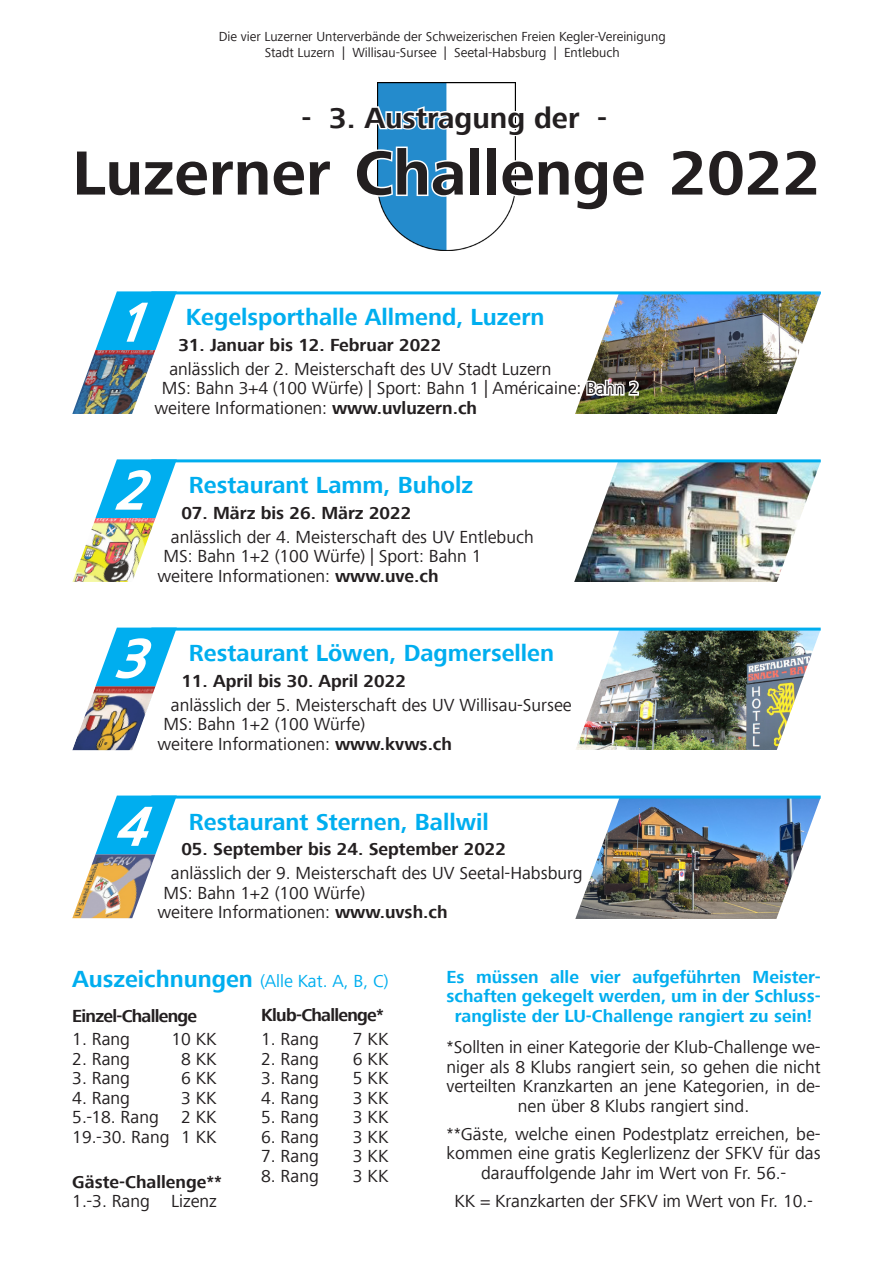
<style>
.page{position:relative;width:893px;height:1263px;background:#fff}
.page>*{position:absolute;margin:0;border:0;box-sizing:border-box;transform-origin:0 0}
.t1{font:700 64.5px "Frutiger Next Com";color:#231f20}
.t2{font:italic 54px "Frutiger Next Com";color:#fff}
.t3{font:700 30px "Frutiger Next Com";color:#231f20}
.Überschrift_2{font:700 24px "Frutiger Next Com";color:#00aeef}
.t4{font:18px/19.5px "Frutiger Next Com";color:#231f20;text-align:center}
.Überschrift_4{font:700 18px "Frutiger Next Com";color:#231f20}
.t5{font:700 18px/19.5px "Frutiger Next Com";color:#00aeef;text-align:center}
.Überschrift_4-2{font:700 18px "Frutiger Next Com";letter-spacing:-.04em;color:#231f20}
.Überschrift_2-2{font:18px "Frutiger Next Com";color:#00aeef}
.t6{font:13.5px "Frutiger Next Com";color:#231f20}
.s1{font-weight:700}
.s2{font-weight:700;font-size:24px}
</style>
<div class="page">
<img style="left:641px;top:294px;width:132px;height:120px">
<img style="left:622px;top:798px;width:151px;height:120px">
<img style="left:622px;top:631px;width:151px;height:119px">
<img style="left:641px;top:462px;width:132px;height:120px">
<img style="left:377px;top:82px;width:139px;height:168px">
<img style="left:773px;top:294px;width:48px;height:120px">
<img style="left:773px;top:462px;width:48px;height:120px">
<img style="left:773px;top:631px;width:47px;height:119px">
<img style="left:773px;top:798px;width:48px;height:121px">
<svg style="left:377px;top:145px;width:89px;height:54px"></svg>
<svg style="left:499px;top:158px;width:17px;height:54px"></svg>
<svg style="left:377px;top:103px;width:139px;height:35px"></svg>
<img style="left:488px;top:294px;width:153px;height:288px">
<svg style="left:456px;top:627px;width:166px;height:292px"></svg>
<hr style="left:151px;top:291px;width:670px;height:3px;background:#00aeef">
<hr style="left:151px;top:459px;width:670px;height:3px;background:#00aeef">
<hr style="left:151px;top:628px;width:670px;height:3px;background:#00aeef">
<hr style="left:151px;top:795px;width:670px;height:3px;background:#00aeef">
<img style="left:72px;top:350px;width:83px;height:64px">
<img style="left:72px;top:518px;width:83px;height:64px">
<img style="left:72px;top:686px;width:83px;height:64px">
<img style="left:72px;top:854px;width:83px;height:64px">
<svg style="left:96px;top:291px;width:81px;height:59px"></svg>
<svg style="left:96px;top:459px;width:81px;height:59px"></svg>
<svg style="left:96px;top:628px;width:81px;height:58px"></svg>
<svg style="left:96px;top:795px;width:81px;height:59px"></svg>
<p class="t6" style="left:219px;top:29px;width:448px">Die vier Luzerner Unterverbände der Schweizerischen Freien Kegler-Vereinigung</p>
<p class="t6" style="left:265px;top:45px;width:356px">Stadt Luzern | Willisau-Sursee | Seetal-Habsburg | Entlebuch</p>
<p class="t3" style="left:302px;top:101px;width:307px">- 3. Austragung der -</p>
<p class="t1" style="left:72px;top:136px;width:750px">Luzerner Challenge 2022</p>
<p class="t2" style="left:114px;top:291px;width:53px">1</p>
<p class="Überschrift_2" style="left:186px;top:303px;width:360px">Kegelsporthalle Allmend, Luzern</p>
<p class="Überschrift_4" style="left:178px;top:335px;width:265px">31. Januar bis 12. Februar 2022</p>
<p class="t4" style="left:169px;top:359px;width:384px">anlässlich der 2. Meisterschaft des UV Stadt Luzern</p>
<p class="t4" style="left:162px;top:378px;width:479px">MS: Bahn 3+4 (100 Würfe) | Sport: Bahn 1 | Américaine: Bahn 2</p>
<p class="t4" style="left:154px;top:398px;width:324px">weitere Informationen: <span class="s1">www.uvluzern.ch</span></p>
<p class="t2" style="left:114px;top:459px;width:53px">2</p>
<p class="Überschrift_2" style="left:189px;top:471px;width:286px">Restaurant Lamm, Buholz</p>
<p class="Überschrift_4" style="left:181px;top:503px;width:231px">07. März bis 26. März 2022</p>
<p class="t4" style="left:171px;top:527px;width:364px">anlässlich der 4. Meisterschaft des UV Entlebuch</p>
<p class="t4" style="left:163px;top:546px;width:320px">MS: Bahn 1+2 (100 Würfe) | Sport: Bahn 1</p>
<p class="t4" style="left:157px;top:566px;width:283px">weitere Informationen: <span class="s1">www.uve.ch</span></p>
<p class="t2" style="left:114px;top:627px;width:53px">3</p>
<p class="Überschrift_2" style="left:189px;top:639px;width:367px">Restaurant Löwen, Dagmersellen</p>
<p class="Überschrift_4" style="left:181px;top:671px;width:226px">11. April bis 30. April 2022</p>
<p class="t4" style="left:171px;top:695px;width:402px">anlässlich der 5. Meisterschaft des UV Willisau-Sursee</p>
<p class="t4" style="left:163px;top:715px;width:203px">MS: Bahn 1+2 (100 Würfe)</p>
<p class="t4" style="left:157px;top:734px;width:296px">weitere Informationen: <span class="s1">www.kvws.ch</span></p>
<p class="t2" style="left:114px;top:795px;width:53px">4</p>
<p class="Überschrift_2" style="left:189px;top:808px;width:301px">Restaurant Sternen, Ballwil</p>
<p class="Überschrift_4" style="left:181px;top:839px;width:326px">05. September bis 24. September 2022</p>
<p class="t4" style="left:171px;top:863px;width:413px">anlässlich der 9. Meisterschaft des UV Seetal-Habsburg</p>
<p class="t4" style="left:163px;top:883px;width:203px">MS: Bahn 1+2 (100 Würfe)</p>
<p class="t4" style="left:157px;top:902px;width:292px">weitere Informationen: <span class="s1">www.uvsh.ch</span></p>
<p class="Überschrift_2-2" style="left:72px;top:971px;width:318px"><span class="s2">Auszeichnungen</span> (Alle Kat. A, B, C)</p>
<p class="Überschrift_4-2" style="left:72px;top:1005px;width:126px">Einzel-Challenge</p>
<p class="t4" style="left:72px;top:1030px;width:59px">1. Rang</p>
<p class="t4" style="left:171px;top:1030px;width:47px">10 KK</p>
<p class="t4" style="left:72px;top:1049px;width:59px">2. Rang</p>
<p class="t4" style="left:181px;top:1049px;width:37px">8 KK</p>
<p class="t4" style="left:72px;top:1069px;width:59px">3. Rang</p>
<p class="t4" style="left:181px;top:1069px;width:37px">6 KK</p>
<p class="t4" style="left:72px;top:1088px;width:59px">4. Rang</p>
<p class="t4" style="left:181px;top:1088px;width:37px">3 KK</p>
<p class="t4" style="left:72px;top:1108px;width:146px">5.-18. Rang 2 KK</p>
<p class="t4" style="left:72px;top:1127px;width:146px">19.-30. Rang 1 KK</p>
<p class="Überschrift_4" style="left:72px;top:1172px;width:151px">Gäste-Challenge**</p>
<p class="t4" style="left:72px;top:1192px;width:146px">1.-3. Rang Lizenz</p>
<p class="Überschrift_4-2" style="left:261px;top:1005px;width:124px">Klub-Challenge*</p>
<p class="t4" style="left:261px;top:1029px;width:59px">1. Rang</p>
<p class="t4" style="left:353px;top:1029px;width:37px">7 KK</p>
<p class="t4" style="left:261px;top:1049px;width:59px">2. Rang</p>
<p class="t4" style="left:353px;top:1049px;width:37px">6 KK</p>
<p class="t4" style="left:261px;top:1068px;width:59px">3. Rang</p>
<p class="t4" style="left:353px;top:1068px;width:37px">5 KK</p>
<p class="t4" style="left:261px;top:1088px;width:59px">4. Rang</p>
<p class="t4" style="left:353px;top:1088px;width:37px">3 KK</p>
<p class="t4" style="left:261px;top:1107px;width:59px">5. Rang</p>
<p class="t4" style="left:353px;top:1107px;width:37px">3 KK</p>
<p class="t4" style="left:261px;top:1127px;width:59px">6. Rang</p>
<p class="t4" style="left:353px;top:1127px;width:37px">3 KK</p>
<p class="t4" style="left:261px;top:1146px;width:59px">7. Rang</p>
<p class="t4" style="left:353px;top:1146px;width:37px">3 KK</p>
<p class="t4" style="left:261px;top:1166px;width:59px">8. Rang</p>
<p class="t4" style="left:353px;top:1166px;width:37px">3 KK</p>
<p class="t5" style="left:446px;top:967px;width:376px">Es müssen alle vier aufgeführten Meister&shy;schaften gekegelt werden, um in der Schluss&shy;rangliste der LU-Challenge rangiert zu sein!</p>
<p class="t4" style="left:446px;top:1037px;width:376px">*Sollten in einer Kategorie der Klub-Challenge we&shy;niger als 8 Klubs rangiert sein, so gehen die nicht verteilten Kranzkarten an jene Kategorien, in de&shy;nen über 8 Klubs rangiert sind.</p>
<p class="t4" style="left:446px;top:1124px;width:376px">**Gäste, welche einen Podestplatz erreichen, be&shy;kommen eine gratis Keglerlizenz der SFKV für das darauffolgende Jahr im Wert von Fr. 56.-</p>
<p class="t4" style="left:454px;top:1191px;width:360px">KK = Kranzkarten der SFKV im Wert von Fr. 10.-</p>
</div>
